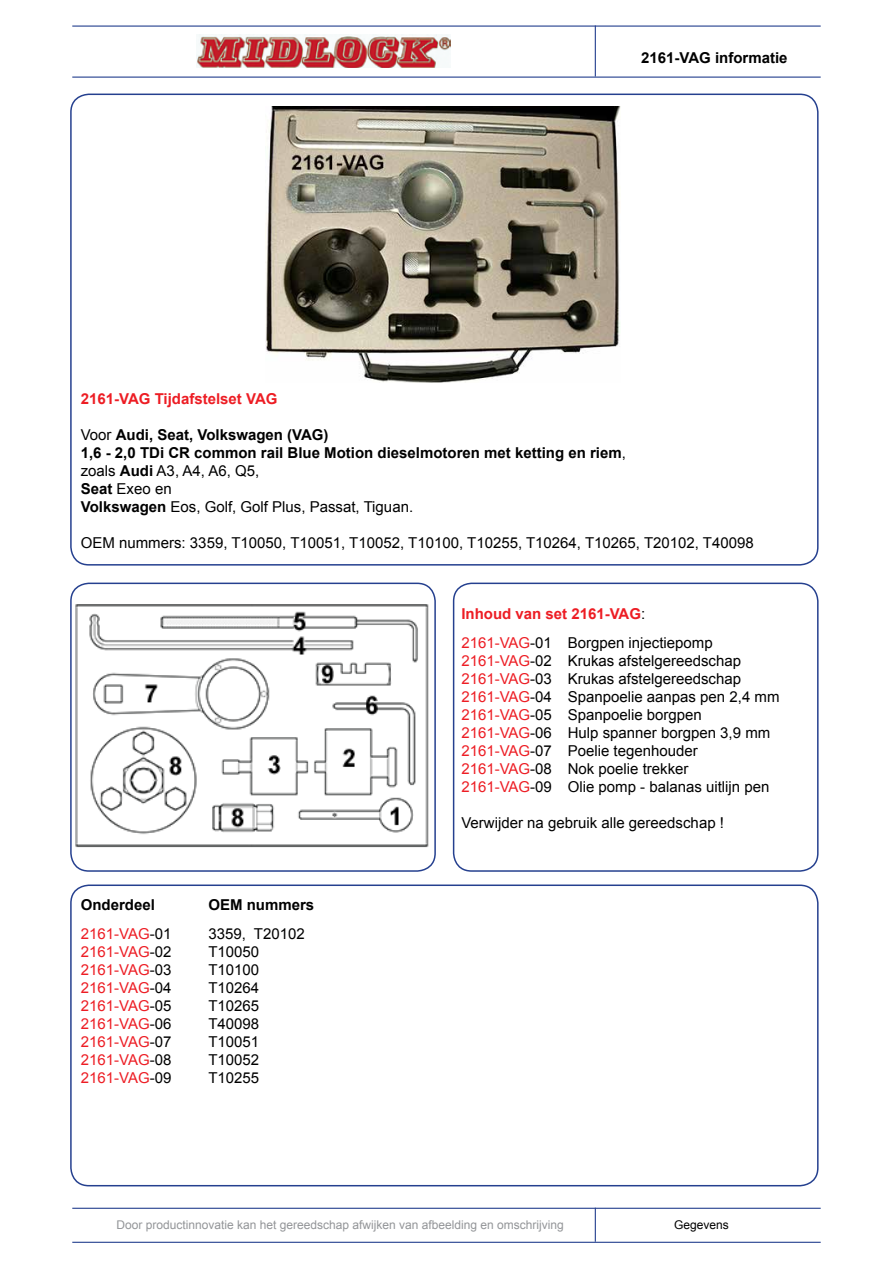
<style>
.page{position:relative;width:893px;height:1263px;background:#fff}
.page>*{position:absolute;margin:0;border:0;box-sizing:border-box;transform-origin:0 0}
.t1{font:15px/18px "Arial";color:#000}
.t2{font:700 15px/18px "Arial";color:#000}
.t3{font:15px "Arial";color:#ed1d24}
.t4{font:700 15px "Arial";color:#ed1d24}
.t5{font:12px "Arial";color:#939598}
.t6{font:12px "Arial";color:#000}
.s1{font-weight:400}
.s2{color:#000}
.s3{font-weight:700;color:#ed1d24}
.s4{color:#ed1d24}
</style>
<div class="page">
<img style="left:196px;top:35px;width:254px;height:32px">
<hr style="left:72px;top:26px;width:749px;height:1px;background:#25408f">
<hr style="left:72px;top:77px;width:749px;height:1px;background:#25408f">
<hr style="left:72px;top:1208px;width:749px;height:1px;background:#25408f">
<hr style="left:72px;top:1242px;width:749px;height:1px;background:#25408f">
<hr style="left:595px;top:1208px;width:1px;height:34px;background:#25408f">
<hr style="left:595px;top:26px;width:1px;height:51px;background:#25408f">
<div style="left:453px;top:583px;width:366px;height:289px;border:2px solid #25408f;border-radius:18px"></div>
<img style="left:75px;top:604px;width:354px;height:244px">
<div style="left:70px;top:583px;width:366px;height:289px;border:2px solid #25408f;border-radius:18px"></div>
<div style="left:70px;top:884px;width:749px;height:302px;border:2px solid #25408f;border-radius:18px"></div>
<img style="left:266px;top:106px;width:355px;height:277px">
<p class="t2" style="left:641px;top:49px;width:148px">2161-VAG informatie</p>
<p class="t4" style="left:81px;top:389px;width:198px">2161-VAG Tijdafstelset VAG</p>
<p class="t2" style="left:81px;top:426px;width:547px"><span class="s1">Voor</span> Audi, Seat, Volkswagen (VAG)<br>1,6 - 2,0 TDi CR common rail Blue Motion dieselmotoren met ketting en riem<span class="s1">, zoals</span> Audi <span class="s1">A3, A4, A6, Q5,<br></span>Seat <span class="s1">Exeo en<br></span>Volkswagen <span class="s1">Eos, Golf, Golf Plus, Passat, Tiguan.</span></p>
<p class="t1" style="left:81px;top:534px;width:674px">OEM nummers: 3359, T10050, T10051, T10052, T10100, T10255, T10264, T10265, T20102, T40098</p>
<p class="t2" style="left:81px;top:896px;width:76px">Onderdeel</p>
<p class="t2" style="left:208px;top:896px;width:107px">OEM nummers</p>
<p class="t3" style="left:81px;top:924px;width:92px">2161-VAG<span class="s2">-01</span></p>
<p class="t1" style="left:208px;top:925px;width:98px">3359, T20102</p>
<p class="t3" style="left:81px;top:942px;width:92px">2161-VAG<span class="s2">-02</span></p>
<p class="t1" style="left:208px;top:943px;width:52px">T10050</p>
<p class="t3" style="left:81px;top:960px;width:92px">2161-VAG<span class="s2">-03</span></p>
<p class="t1" style="left:208px;top:961px;width:52px">T10100</p>
<p class="t3" style="left:81px;top:978px;width:92px">2161-VAG<span class="s2">-04</span></p>
<p class="t1" style="left:208px;top:979px;width:52px">T10264</p>
<p class="t3" style="left:81px;top:996px;width:92px">2161-VAG<span class="s2">-05</span></p>
<p class="t1" style="left:208px;top:997px;width:52px">T10265</p>
<p class="t3" style="left:81px;top:1014px;width:92px">2161-VAG<span class="s2">-06</span></p>
<p class="t1" style="left:208px;top:1015px;width:52px">T40098</p>
<p class="t3" style="left:81px;top:1032px;width:92px">2161-VAG<span class="s2">-07</span></p>
<p class="t1" style="left:208px;top:1033px;width:52px">T10051</p>
<p class="t3" style="left:81px;top:1050px;width:92px">2161-VAG<span class="s2">-08</span></p>
<p class="t1" style="left:208px;top:1051px;width:52px">T10052</p>
<p class="t3" style="left:81px;top:1068px;width:92px">2161-VAG<span class="s2">-09</span></p>
<p class="t1" style="left:208px;top:1069px;width:52px">T10255</p>
<p class="t1" style="left:461px;top:599px;width:253px;line-height:28.8px"><span class="s3">Inhoud van set 2161-VAG</span>:<br><span class="s4">2161-VAG</span>-01 Borgpen injectiepomp</p>
<p class="t1" style="left:461px;top:652px;width:320px"><span class="s4">2161-VAG</span>-02 Krukas afstelgereedschap <span class="s4">2161-VAG</span>-03 Krukas afstelgereedschap <span class="s4">2161-VAG</span>-04 Spanpoelie aanpas pen 2,4 mm <span class="s4">2161-VAG</span>-05 Spanpoelie borgpen <span class="s4">2161-VAG</span>-06 Hulp spanner borgpen 3,9 mm <span class="s4">2161-VAG</span>-07 Poelie tegenhouder <span class="s4">2161-VAG</span>-08 Nok poelie trekker <span class="s4">2161-VAG</span>-09 Olie pomp - balanas uitlijn pen</p>
<p class="t1" style="left:461px;top:814px;width:264px">Verwijder na gebruik alle gereedschap !</p>
<p class="t5" style="left:116px;top:1217px;width:449px">Door productinnovatie kan het gereedschap afwijken van afbeelding en omschrijving</p>
<p class="t6" style="left:674px;top:1217px;width:56px">Gegevens</p>
</div>
